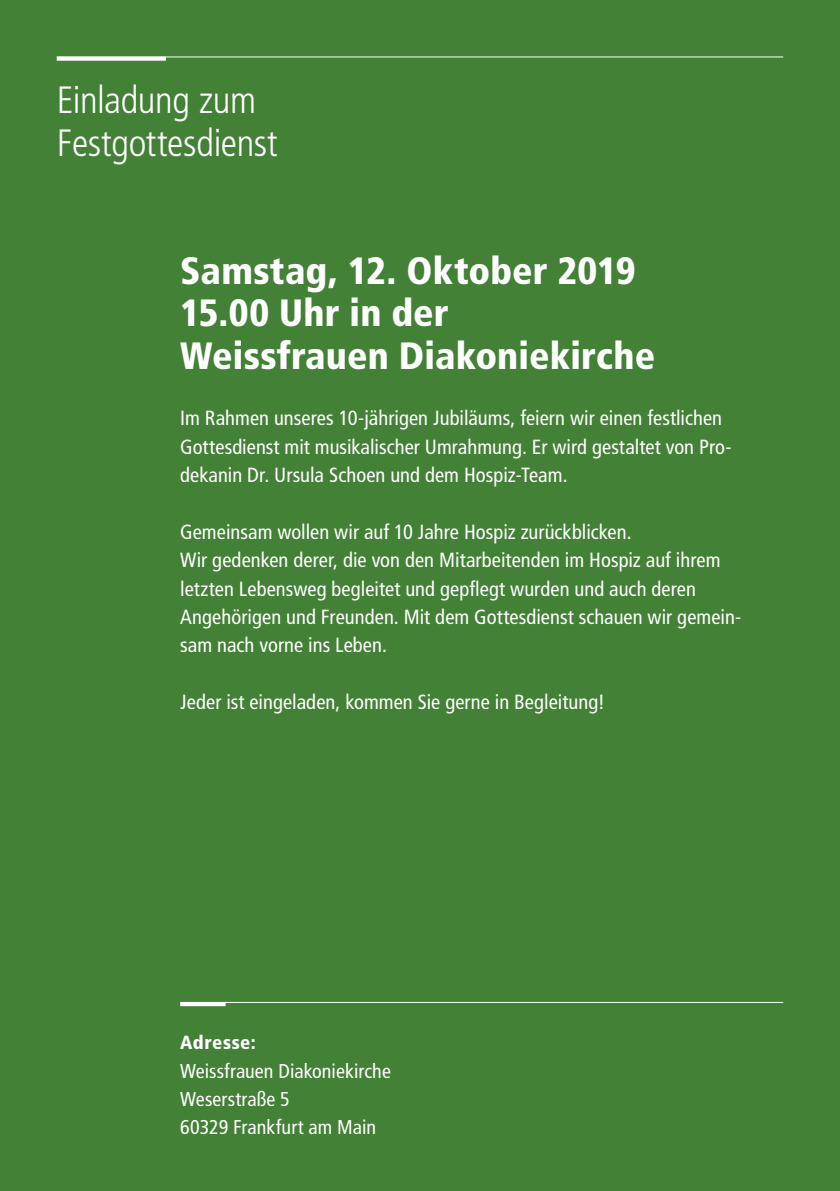
<style>
.page{position:relative;width:840px;height:1191px;background:#fff}
.page>*{position:absolute;margin:0;border:0;box-sizing:border-box;transform-origin:0 0}
.t1{font:900 condensed 38px/42.6px "Frutiger LT Std";letter-spacing:.005em;color:#fff}
.t2{font:300 condensed 38px/42.6px "Frutiger LT Std";letter-spacing:-.01em;color:#fff}
.t3{font:condensed 20.4px/28.4px "Frutiger LT Std";letter-spacing:.005em;color:#fff}
.t4{font:condensed 20px/28.4px "Frutiger LT Std";letter-spacing:.005em;color:#fff}
.t5{font:900 condensed 19px "Frutiger LT Std";letter-spacing:.025em;color:#fff}
</style>
<div class="page">
<div style="left:0;top:0;width:839px;height:1191px;background:#438136"></div>
<hr style="left:180px;top:1002px;width:45px;height:4px;background:#fff">
<hr style="left:180px;top:1002px;width:602px;height:1px;background:#fff">
<svg style="left:57px;top:58px;width:109px;height:3px"></svg>
<hr style="left:57px;top:57px;width:725px;height:1px;background:#fff">
<h1 class="t2" style="left:57px;top:79px;width:222px">Einladung zum<br>Festgottesdienst</h1>
<h1 class="t1" style="left:180px;top:249px;width:476px">Samstag, 12. Oktober 2019<br>15.00 Uhr in der<br>Weissfrauen Diakoniekirche</h1>
<p class="t3" style="left:180px;top:404px;width:551px">Im Rahmen unseres 10-jährigen Jubiläums, feiern wir einen festlichen<br>Gottesdienst mit musikalischer Umrahmung. Er wird gestaltet von Pro&shy;dekanin Dr. Ursula Schoen und dem Hospiz-Team.</p>
<p class="t3" style="left:180px;top:517px;width:562px">Gemeinsam wollen wir auf 10 Jahre Hospiz zurückblicken.<br>Wir gedenken derer, die von den Mitarbeitenden im Hospiz auf ihrem letzten Lebensweg begleitet und gepflegt wurden und auch deren Angehörigen und Freunden. Mit dem Gottesdienst schauen wir gemein&shy;sam nach vorne ins Leben.</p>
<p class="t3" style="left:180px;top:688px;width:426px">Jeder ist eingeladen, kommen Sie gerne in Begleitung!</p>
<p class="t5" style="left:180px;top:1031px;width:77px">Adresse:</p>
<p class="t4" style="left:180px;top:1056px;width:212px">Weissfrauen Diakoniekirche<br>Weserstraße 5<br>60329 Frankfurt am Main</p>
</div>
